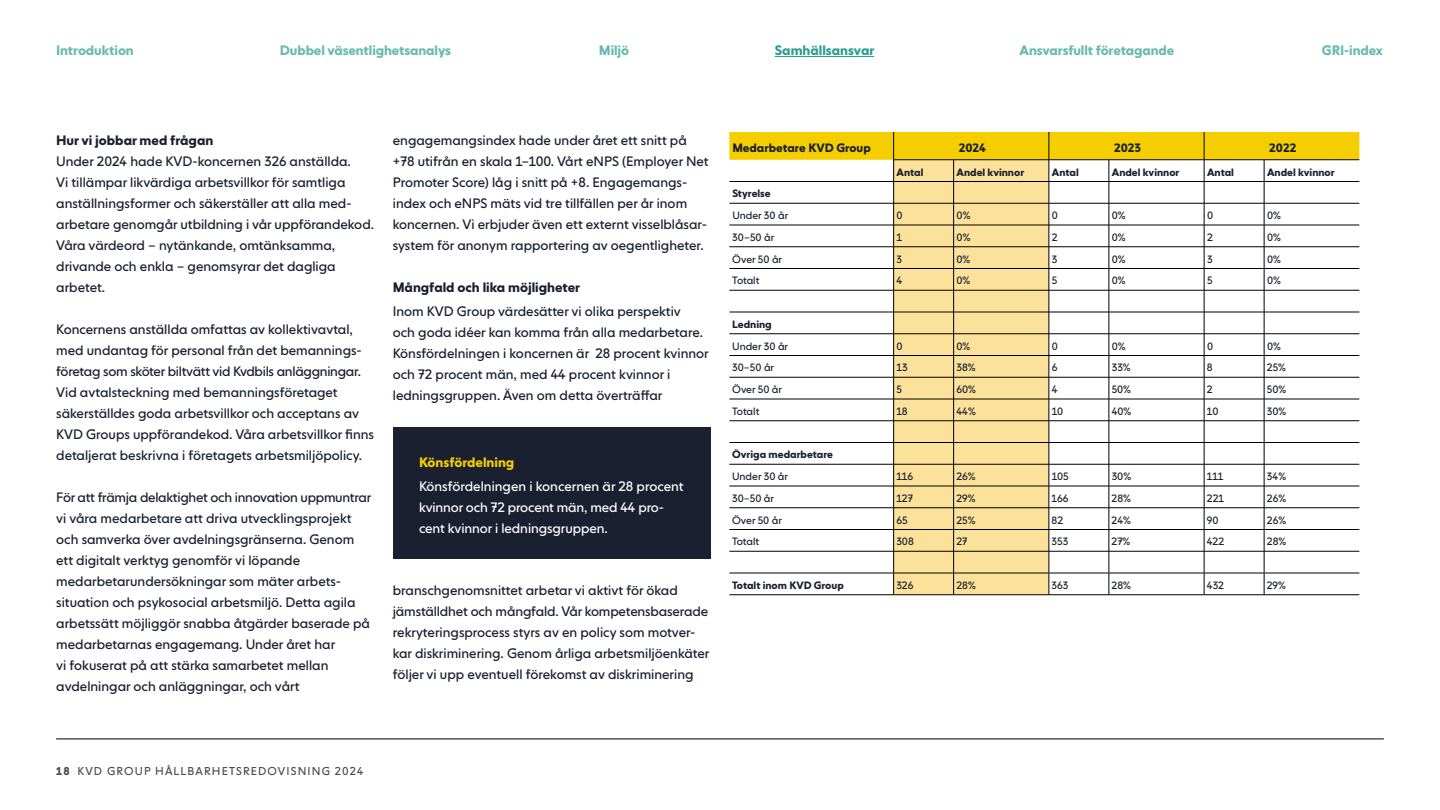
<style>
.page{position:relative;width:1440px;height:810px;background:#fff}
.page>*{position:absolute;margin:0;border:0;box-sizing:border-box;transform-origin:0 0}
.t1{font:13.5px/21px "NEXT Book";color:#1a2030}
.t2{font:13.5px/21px "NEXT Book";letter-spacing:-.005em;color:#fff}
.t3{font:700 13.5px "NEXT Book";letter-spacing:-.01em;color:#6abab1}
.t4{font:700 13.5px "NEXT Book";color:#1a2030}
.t5{font:700 13.5px "NEXT Book";color:#299d8f}
.t6{font:700 13.5px "NEXT Book";color:#f5ce00}
.t7{font:700 12px "NEXT Book";color:#1a2030}
.t8{font:11.25px "NEXT Book";letter-spacing:.1em;color:#4d4d4d}
.t9{font:10.5px "NEXT Book";color:#1a2030}
.t10{font:700 10.5px "NEXT Book";color:#1a2030}
.s1{font-weight:700}
</style>
<div class="page">
<hr style="left:775px;top:56px;width:99px;height:1px;background:#299d8f">
<hr style="left:56px;top:739px;width:1328px;height:1px;background:#4d4d4d">
<hr style="left:729px;top:595px;width:165px;height:1px;background:#000">
<hr style="left:894px;top:595px;width:60px;height:1px;background:#000">
<hr style="left:954px;top:595px;width:95px;height:1px;background:#000">
<hr style="left:1049px;top:595px;width:60px;height:1px;background:#000">
<hr style="left:1109px;top:595px;width:95px;height:1px;background:#000">
<hr style="left:1204px;top:595px;width:60px;height:1px;background:#000">
<hr style="left:1264px;top:595px;width:95px;height:1px;background:#000">
<svg style="left:729px;top:132px;width:630px;height:463px"></svg>
<hr style="left:729px;top:573px;width:165px;height:1px;background:#000">
<hr style="left:894px;top:573px;width:60px;height:1px;background:#000">
<hr style="left:954px;top:573px;width:95px;height:1px;background:#000">
<hr style="left:1049px;top:573px;width:60px;height:1px;background:#000">
<hr style="left:1109px;top:573px;width:95px;height:1px;background:#000">
<hr style="left:1204px;top:573px;width:60px;height:1px;background:#000">
<hr style="left:1264px;top:573px;width:95px;height:1px;background:#000">
<div style="left:393px;top:427px;width:318px;height:132px;background:#1a2030"></div>
<p class="t3" style="left:56px;top:42px;width:79px">Introduktion</p>
<p class="t3" style="left:280px;top:42px;width:173px">Dubbel väsentlighetsanalys</p>
<p class="t3" style="left:599px;top:42px;width:32px">Miljö</p>
<p class="t5" style="left:775px;top:42px;width:101px">Samhällsansvar</p>
<p class="t3" style="left:1020px;top:42px;width:156px">Ansvarsfullt företagande</p>
<p class="t3" style="left:1322px;top:42px;width:62px">GRI-index</p>
<p class="t4" style="left:56px;top:132px;width:159px">Hur vi jobbar med frågan</p>
<p class="t1" style="left:56px;top:151px;width:319px">Under 2024 hade KVD-koncernen 326 anställda.<br>Vi tillämpar likvärdiga arbetsvillkor för samtliga anställningsformer och säkerställer att alla med&shy;arbetare genomgår utbildning i vår uppförandekod.<br>Våra värdeord – nytänkande, omtänksamma, drivande och enkla – genomsyrar det dagliga arbetet.</p>
<p class="t1" style="left:56px;top:319px;width:319px">Koncernens anställda omfattas av kollektivavtal, med undantag för personal från det bemannings&shy;företag som sköter biltvätt vid Kvdbils anläggningar.<br>Vid avtalsteckning med bemanningsföretaget säkerställdes goda arbetsvillkor och acceptans av KVD Groups uppförandekod. Våra arbetsvillkor finns detaljerat beskrivna i företagets arbetsmiljöpolicy.</p>
<p class="t1" style="left:56px;top:487px;width:317px">För att främja delaktighet och innovation uppmuntrar vi våra medarbetare att driva utvecklingsprojekt och samverka över avdelningsgränserna. Genom ett digitalt verktyg genomför vi löpande medarbetarundersökningar som mäter arbets&shy;situation och psykosocial arbetsmiljö. Detta agila arbetssätt möjliggör snabba åtgärder baserade på medarbetarnas engagemang. Under året har<br>vi fokuserat på att stärka samarbetet mellan avdelningar och anläggningar, och vårt</p>
<p class="t1" style="left:393px;top:130px;width:317px">engagemangsindex hade under året ett snitt på +78 utifrån en skala 1–100. Vårt eNPS (Employer Net Promoter Score) låg i snitt på +8. Engagemangs&shy;index och eNPS mäts vid tre tillfällen per år inom koncernen. Vi erbjuder även ett externt visselblåsar&shy;system för anonym rapportering av oegentligheter.</p>
<p class="t4" style="left:393px;top:279px;width:189px">Mångfald och lika möjligheter</p>
<p class="t1" style="left:393px;top:301px;width:318px">Inom KVD Group värdesätter vi olika perspektiv<br>och goda idéer kan komma från alla medarbetare.<br>Könsfördelningen i koncernen är 28 procent kvinnor och 72 procent män, med 44 procent kvinnor i ledningsgruppen. Även om detta överträffar</p>
<p class="t6" style="left:419px;top:454px;width:97px">Könsfördelning</p>
<p class="t2" style="left:419px;top:476px;width:266px">Könsfördelningen i koncernen är 28 procent kvinnor och 72 procent män, med 44 pro&shy;cent kvinnor i ledningsgruppen.</p>
<p class="t1" style="left:393px;top:580px;width:318px">branschgenomsnittet arbetar vi aktivt för ökad jämställdhet och mångfald. Vår kompetensbaserade rekryteringsprocess styrs av en policy som motver&shy;kar diskriminering. Genom årliga arbetsmiljöenkäter följer vi upp eventuell förekomst av diskriminering</p>
<p class="t7" style="left:732px;top:140px;width:140px">Medarbetare KVD Group</p>
<p class="t7" style="left:959px;top:140px;width:29px">2024</p>
<p class="t7" style="left:1114px;top:140px;width:29px">2023</p>
<p class="t7" style="left:1269px;top:140px;width:29px">2022</p>
<p class="t10" style="left:897px;top:166px;width:28px">Antal</p>
<p class="t10" style="left:957px;top:166px;width:69px">Andel kvinnor</p>
<p class="t10" style="left:1052px;top:166px;width:28px">Antal</p>
<p class="t10" style="left:1112px;top:166px;width:69px">Andel kvinnor</p>
<p class="t10" style="left:1207px;top:166px;width:28px">Antal</p>
<p class="t10" style="left:1267px;top:166px;width:69px">Andel kvinnor</p>
<p class="t10" style="left:732px;top:187px;width:40px">Styrelse</p>
<p class="t9" style="left:732px;top:209px;width:57px">Under 30 år</p>
<p class="t9" style="left:897px;top:209px;width:8px">0</p>
<p class="t9" style="left:957px;top:209px;width:15px">0%</p>
<p class="t9" style="left:1052px;top:209px;width:8px">0</p>
<p class="t9" style="left:1112px;top:209px;width:15px">0%</p>
<p class="t9" style="left:1207px;top:209px;width:8px">0</p>
<p class="t9" style="left:1267px;top:209px;width:15px">0%</p>
<p class="t9" style="left:732px;top:231px;width:43px">30–50 år</p>
<p class="t9" style="left:897px;top:231px;width:7px">1</p>
<p class="t9" style="left:957px;top:231px;width:15px">0%</p>
<p class="t9" style="left:1052px;top:231px;width:7px">2</p>
<p class="t9" style="left:1112px;top:231px;width:15px">0%</p>
<p class="t9" style="left:1207px;top:231px;width:7px">2</p>
<p class="t9" style="left:1267px;top:231px;width:15px">0%</p>
<p class="t9" style="left:732px;top:253px;width:51px">Över 50 år</p>
<p class="t9" style="left:897px;top:253px;width:7px">3</p>
<p class="t9" style="left:957px;top:253px;width:15px">0%</p>
<p class="t9" style="left:1052px;top:253px;width:7px">3</p>
<p class="t9" style="left:1112px;top:253px;width:15px">0%</p>
<p class="t9" style="left:1207px;top:253px;width:7px">3</p>
<p class="t9" style="left:1267px;top:253px;width:15px">0%</p>
<p class="t9" style="left:732px;top:274px;width:29px">Totalt</p>
<p class="t9" style="left:897px;top:274px;width:7px">4</p>
<p class="t9" style="left:957px;top:274px;width:15px">0%</p>
<p class="t9" style="left:1052px;top:274px;width:7px">5</p>
<p class="t9" style="left:1112px;top:274px;width:15px">0%</p>
<p class="t9" style="left:1207px;top:274px;width:7px">5</p>
<p class="t9" style="left:1267px;top:274px;width:15px">0%</p>
<p class="t10" style="left:732px;top:318px;width:41px">Ledning</p>
<p class="t9" style="left:732px;top:340px;width:57px">Under 30 år</p>
<p class="t9" style="left:897px;top:340px;width:8px">0</p>
<p class="t9" style="left:957px;top:340px;width:15px">0%</p>
<p class="t9" style="left:1052px;top:340px;width:8px">0</p>
<p class="t9" style="left:1112px;top:340px;width:15px">0%</p>
<p class="t9" style="left:1207px;top:340px;width:8px">0</p>
<p class="t9" style="left:1267px;top:340px;width:15px">0%</p>
<p class="t9" style="left:732px;top:361px;width:43px">30–50 år</p>
<p class="t9" style="left:896px;top:361px;width:13px">13</p>
<p class="t9" style="left:956px;top:361px;width:21px">38%</p>
<p class="t9" style="left:1052px;top:361px;width:7px">6</p>
<p class="t9" style="left:1112px;top:361px;width:20px">33%</p>
<p class="t9" style="left:1207px;top:361px;width:7px">8</p>
<p class="t9" style="left:1267px;top:361px;width:21px">25%</p>
<p class="t9" style="left:732px;top:383px;width:51px">Över 50 år</p>
<p class="t9" style="left:896px;top:383px;width:7px">5</p>
<p class="t9" style="left:956px;top:383px;width:21px">60%</p>
<p class="t9" style="left:1052px;top:383px;width:7px">4</p>
<p class="t9" style="left:1112px;top:383px;width:21px">50%</p>
<p class="t9" style="left:1207px;top:383px;width:7px">2</p>
<p class="t9" style="left:1267px;top:383px;width:21px">50%</p>
<p class="t9" style="left:732px;top:405px;width:29px">Totalt</p>
<p class="t9" style="left:896px;top:405px;width:13px">18</p>
<p class="t9" style="left:956px;top:405px;width:21px">44%</p>
<p class="t9" style="left:1052px;top:405px;width:13px">10</p>
<p class="t9" style="left:1112px;top:405px;width:21px">40%</p>
<p class="t9" style="left:1207px;top:405px;width:13px">10</p>
<p class="t9" style="left:1267px;top:405px;width:21px">30%</p>
<p class="t10" style="left:732px;top:448px;width:102px">Övriga medarbetare</p>
<p class="t9" style="left:732px;top:470px;width:57px">Under 30 år</p>
<p class="t9" style="left:896px;top:470px;width:18px">116</p>
<p class="t9" style="left:956px;top:470px;width:21px">26%</p>
<p class="t9" style="left:1052px;top:470px;width:19px">105</p>
<p class="t9" style="left:1112px;top:470px;width:21px">30%</p>
<p class="t9" style="left:1207px;top:470px;width:18px">111</p>
<p class="t9" style="left:1267px;top:470px;width:21px">34%</p>
<p class="t9" style="left:732px;top:492px;width:43px">30–50 år</p>
<p class="t9" style="left:896px;top:492px;width:18px">127</p>
<p class="t9" style="left:956px;top:492px;width:21px">29%</p>
<p class="t9" style="left:1052px;top:492px;width:18px">166</p>
<p class="t9" style="left:1112px;top:492px;width:21px">28%</p>
<p class="t9" style="left:1207px;top:492px;width:19px">221</p>
<p class="t9" style="left:1267px;top:492px;width:21px">26%</p>
<p class="t9" style="left:732px;top:514px;width:51px">Över 50 år</p>
<p class="t9" style="left:896px;top:514px;width:13px">65</p>
<p class="t9" style="left:956px;top:514px;width:21px">25%</p>
<p class="t9" style="left:1052px;top:514px;width:13px">82</p>
<p class="t9" style="left:1112px;top:514px;width:21px">24%</p>
<p class="t9" style="left:1207px;top:514px;width:13px">90</p>
<p class="t9" style="left:1267px;top:514px;width:21px">26%</p>
<p class="t9" style="left:732px;top:535px;width:29px">Totalt</p>
<p class="t9" style="left:896px;top:535px;width:19px">308</p>
<p class="t9" style="left:956px;top:535px;width:13px">27</p>
<p class="t9" style="left:1052px;top:535px;width:18px">353</p>
<p class="t9" style="left:1112px;top:535px;width:20px">27%</p>
<p class="t9" style="left:1207px;top:535px;width:19px">422</p>
<p class="t9" style="left:1267px;top:535px;width:21px">28%</p>
<p class="t10" style="left:732px;top:579px;width:113px">Totalt inom KVD Group</p>
<p class="t9" style="left:896px;top:579px;width:19px">326</p>
<p class="t9" style="left:956px;top:579px;width:21px">28%</p>
<p class="t9" style="left:1052px;top:579px;width:18px">363</p>
<p class="t9" style="left:1112px;top:579px;width:21px">28%</p>
<p class="t9" style="left:1207px;top:579px;width:19px">432</p>
<p class="t9" style="left:1267px;top:579px;width:21px">29%</p>
<p class="t8" style="left:56px;top:764px;width:309px"><span class="s1">18</span> KVD GROUP HÅLLBARHETSREDOVISNING 2024</p>
</div>
